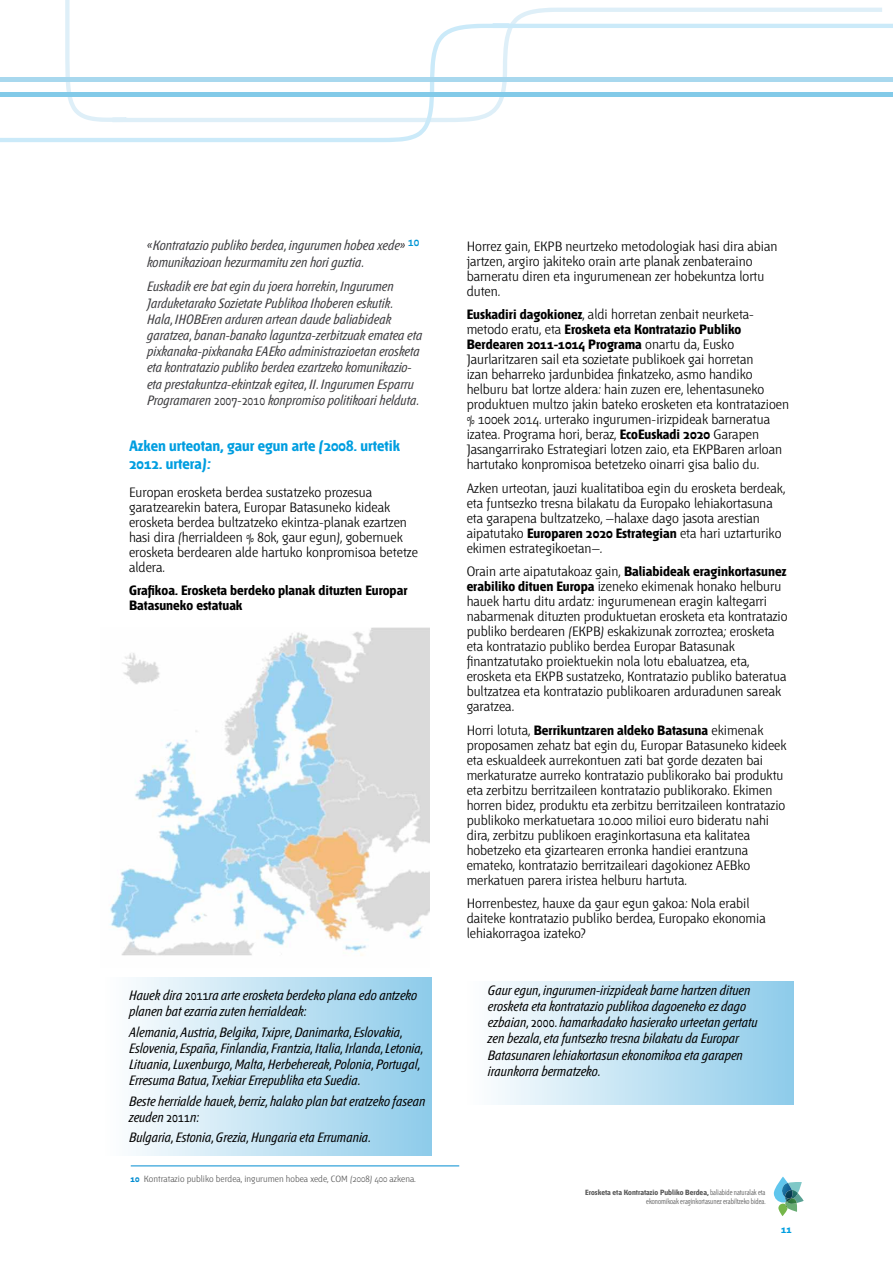
<style>
.page{position:relative;width:893px;height:1263px;background:#fff}
.page>*{position:absolute;margin:0;border:0;box-sizing:border-box;transform-origin:0 0}
.t1{font:700 15px/18px "Fontana ND Ee Os F";color:#009ee0}
.t2{font:300 13.5px/15px "Fontana ND Aa Os F";color:#000}
.t3{font:italic 13.5px/16.2px "Fontana ND Aa Os F";color:#000}
.t4{font:italic 13.5px/16.2px "Fontana ND Aa Os F";color:#3e3d40}
.t5{font:700 13.5px/15px "Fontana ND Ee Os F";color:#000}
.t6{font:700 10.5px "Fontana ND Ee Os F";color:#009ee0}
.t7{font:300 9px "Fontana ND Aa Os F";color:#585858}
.t8{font:700 7.5px "Fontana ND Ee Os F";color:#585858}
.t9{font:300 7.5px "Fontana ND Cc Os F";color:#585858}
.s1{font-family:"Fontana ND Ee Os F";font-weight:700;color:#008cd1}
.s2{font-family:"Fontana ND Ee Os F";font-weight:700}
.s3{font-family:"Fontana ND Aa Os F";font-weight:300}
.s4{font-family:"Fontana ND Cc Os F";font-weight:300}
</style>
<div class="page">
<svg style="left:774px;top:1176px;width:30px;height:40px"></svg>
<div style="left:466px;top:981px;width:328px;height:124px;background:linear-gradient(to right,#fffefe,#8ecbea)"></div>
<div style="left:103px;top:977px;width:329px;height:178px;background:linear-gradient(to right,#fffefe,#8dcbea)"></div>
<hr style="left:131px;top:1165px;width:328px;height:1px;background:#008cd1">
<img style="left:110px;top:627px;width:319px;height:329px">
<svg style="left:0;top:7px;width:893px;height:135px"></svg>
<hr style="left:0;top:93px;width:893px;height:4px;background:#82cae8">
<svg style="left:0;top:0;width:859px;height:138px"></svg>
<div style="left:0;top:77px;width:893px;height:5px;background:#a8d8ee"></div>
<p class="t4" style="left:147px;top:238px;width:274px">«Kontratazio publiko berdea, ingurumen hobea xede» <sup>10 </sup>komunikazioan hezurmamitu zen hori guztia.</p>
<p class="t4" style="left:147px;top:279px;width:277px">Euskadik ere bat egin du joera horrekin, Ingurumen Jarduketarako Sozietate Publikoa Ihoberen eskutik.<br>Hala, IHOBEren arduren artean daude baliabideak garatzea, banan-banako laguntza-zerbitzuak ematea eta pixkanaka-pixkanaka EAEko administrazioetan erosketa eta kontratazio publiko berdea ezartzeko komunikazio&shy;eta prestakuntza-ekintzak egitea, II. Ingurumen Esparru Programaren 2007-2010 konpromiso politikoari helduta.</p>
<p class="t1" style="left:129px;top:437px;width:273px">Azken urteotan, gaur egun arte (2008. urtetik<br>2012. urtera):</p>
<p class="t2" style="left:129px;top:485px;width:290px">Europan erosketa berdea sustatzeko prozesua garatzearekin batera, Europar Batasuneko kideak erosketa berdea bultzatzeko ekintza-planak ezartzen hasi dira (herrialdeen % 80k, gaur egun), gobernuek erosketa berdearen alde hartuko konpromisoa betetze aldera.</p>
<p class="t5" style="left:129px;top:584px;width:280px">Grafikoa. Erosketa berdeko planak dituzten Europar<br>Batasuneko estatuak</p>
<p class="t3" style="left:129px;top:988px;width:290px">Hauek dira 2011ra arte erosketa berdeko plana edo antzeko planen bat ezarria zuten herrialdeak:</p>
<p class="t3" style="left:129px;top:1025px;width:295px">Alemania, Austria, Belgika, Txipre, Danimarka, Eslovakia, Eslovenia, España, Finlandia, Frantzia, Italia, Irlanda, Letonia, Lituania, Luxenburgo, Malta, Herbehereak, Polonia, Portugal, Erresuma Batua, Txekiar Errepublika eta Suedia.</p>
<p class="t3" style="left:129px;top:1094px;width:298px">Beste herrialde hauek, berriz, halako plan bat eratzeko fasean zeuden 2011n:</p>
<p class="t3" style="left:129px;top:1130px;width:243px">Bulgaria, Estonia, Grezia, Hungaria eta Errumania.</p>
<p class="t7" style="left:131px;top:1175px;width:287px"><span class="s1">10</span> Kontratazio publiko berdea, ingurumen hobea xede, COM (2008) 400 azkena.</p>
<p class="t2" style="left:467px;top:239px;width:312px">Horrez gain, EKPB neurtzeko metodologiak hasi dira abian jartzen, argiro jakiteko orain arte planak zenbateraino barneratu diren eta ingurumenean zer hobekuntza lortu duten.</p>
<p class="t2" style="left:467px;top:308px;width:289px"><span class="s2">Euskadiri dagokionez</span>, aldi horretan zenbait neurketa-</p>
<p class="t5" style="left:467px;top:323px;width:276px"><span class="s3">metodo eratu, eta</span> Erosketa eta Kontratazio Publiko<br>Berdearen 2011-1014 Programa <span class="s3">onartu da, Eusko</span></p>
<p class="t2" style="left:467px;top:353px;width:324px">Jaurlaritzaren sail eta sozietate publikoek gai horretan<br>izan beharreko jardunbidea finkatzeko, asmo handiko helburu bat lortze aldera: hain zuzen ere, lehentasuneko produktuen multzo jakin bateko erosketen eta kontratazioen % 100ek 2014. urterako ingurumen-irizpideak barneratua izatea. Programa hori, beraz, <span class="s2">EcoEuskadi 2020</span> Garapen Jasangarrirako Estrategiari lotzen zaio, eta EKPBaren arloan hartutako konpromisoa betetzeko oinarri gisa balio du.</p>
<p class="t2" style="left:467px;top:481px;width:320px">Azken urteotan, jauzi kualitatiboa egin du erosketa berdeak, eta funtsezko tresna bilakatu da Europako lehiakortasuna eta garapena bultzatzeko, —halaxe dago jasota arestian aipatutako <span class="s2">Europaren 2020 Estrategian</span> eta hari uztarturiko ekimen estrategikoetan—.</p>
<p class="t5" style="left:467px;top:565px;width:321px"><span class="s3">Orain arte aipatutakoaz gain,</span> Baliabideak eraginkortasunez</p>
<p class="t2" style="left:467px;top:580px;width:322px"><span class="s2">erabiliko dituen Europa</span> izeneko ekimenak honako helburu hauek hartu ditu ardatz: ingurumenean eragin kaltegarri nabarmenak dituzten produktuetan erosketa eta kontratazio publiko berdearen (EKPB) eskakizunak zorroztea; erosketa eta kontratazio publiko berdea Europar Batasunak finantzatutako proiektuekin nola lotu ebaluatzea, eta, erosketa eta EKPB sustatzeko, Kontratazio publiko bateratua bultzatzea eta kontratazio publikoaren arduradunen sareak garatzea.</p>
<p class="t5" style="left:467px;top:723px;width:298px"><span class="s3">Horri lotuta,</span> Berrikuntzaren aldeko Batasuna <span class="s3">ekimenak</span></p>
<p class="t2" style="left:467px;top:738px;width:321px">proposamen zehatz bat egin du, Europar Batasuneko kideek eta eskualdeek aurrekontuen zati bat gorde dezaten bai merkaturatze aurreko kontratazio publikorako bai produktu eta zerbitzu berritzaileen kontratazio publikorako. Ekimen horren bidez, produktu eta zerbitzu berritzaileen kontratazio publikoko merkatuetara 10.000 milioi euro bideratu nahi dira, zerbitzu publikoen eraginkortasuna eta kalitatea hobetzeko eta gizartearen erronka handiei erantzuna emateko, kontratazio berritzaileari dagokionez AEBko merkatuen parera iristea helburu hartuta.</p>
<p class="t2" style="left:467px;top:897px;width:301px">Horrenbestez, hauxe da gaur egun gakoa: Nola erabil daiteke kontratazio publiko berdea, Europako ekonomia lehiakorragoa izateko?</p>
<p class="t3" style="left:488px;top:983px;width:271px">Gaur egun, ingurumen-irizpideak barne hartzen dituen erosketa eta kontratazio publikoa dagoeneko ez dago ezbaian, 2000. hamarkadako hasierako urteetan gertatu zen bezala, eta funtsezko tresna bilakatu da Europar Batasunaren lehiakortasun ekonomikoa eta garapen iraunkorra bermatzeko.</p>
<p class="t8" style="left:585px;top:1188px;width:182px">Erosketa eta Kontratazio Publiko Berdea, <span class="s4">baliabide naturalak eta</span></p>
<p class="t9" style="left:646px;top:1197px;width:121px">ekonomikoak eraginkortasunez erabiltzeko bidea.</p>
<p class="t6" style="left:781px;top:1224px;width:12px">11</p>
</div>
